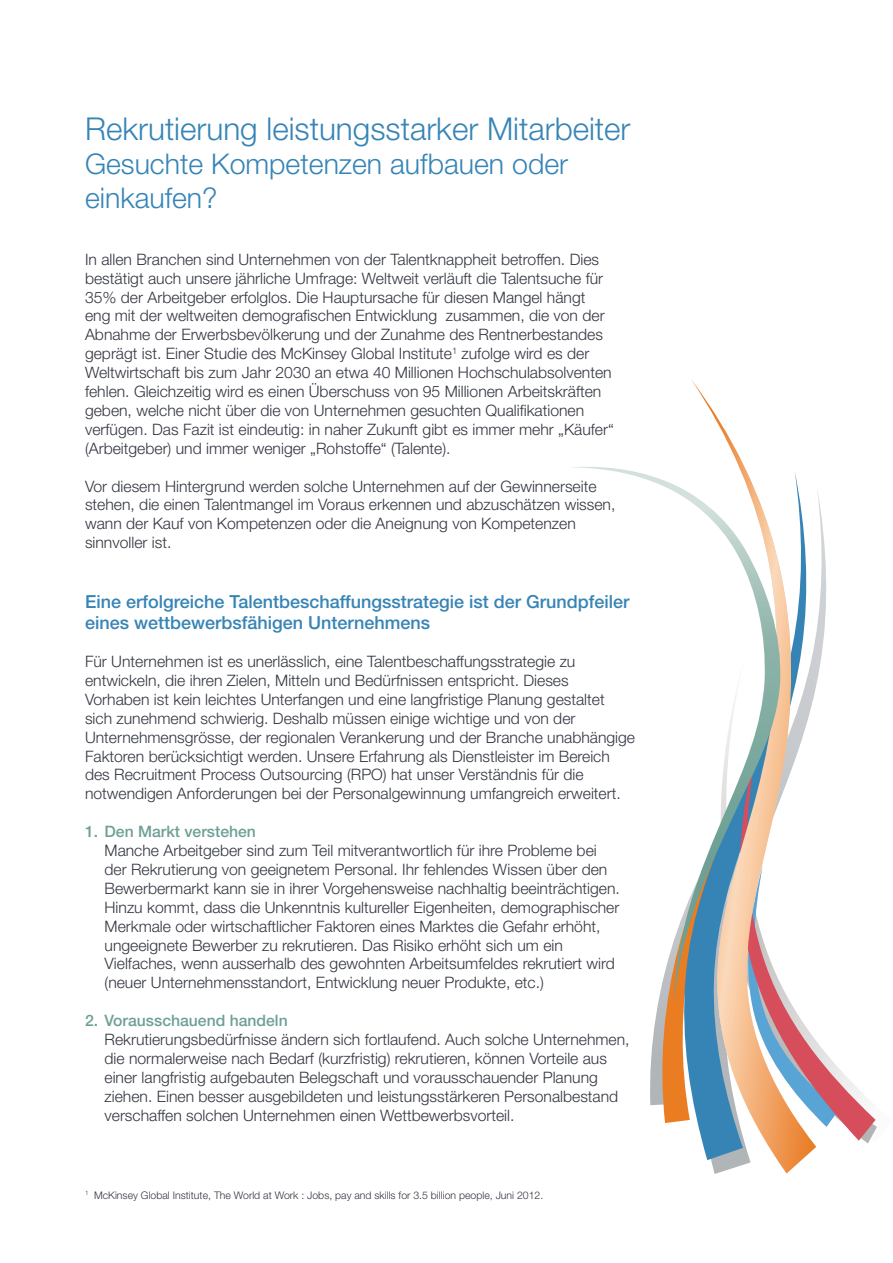
<style>
.page{position:relative;width:893px;height:1263px;background:#fff}
.page>*{position:absolute;margin:0;border:0;box-sizing:border-box;transform-origin:0 0}
.t1{font:300 31.5px "Helvetica Neue";color:#3684b6}
.t2{font:300 28.5px/34.2px "Helvetica Neue";color:#3684b6}
.t3{font:500 18px/21.6px "Helvetica Neue";color:#3684b6}
.t4{font:300 15.75px/18.9px "Helvetica Neue";color:#323640}
.t5{font:500 15.75px "Helvetica Neue";color:#6ea095}
.t6{font:300 10.5px "Helvetica Neue";color:#323640}
</style>
<div class="page">
<svg style="left:714px;top:491px;width:113px;height:683px"></svg>
<svg style="left:816px;top:646px;width:61px;height:497px"></svg>
<svg style="left:650px;top:1002px;width:41px;height:121px"></svg>
<svg style="left:816px;top:740px;width:60px;height:401px"></svg>
<svg style="left:691px;top:380px;width:125px;height:793px"></svg>
<svg style="left:573px;top:467px;width:209px;height:535px"></svg>
<p class="t1" style="left:85px;top:109px;width:547px">Rekrutierung leistungsstarker Mitarbeiter</p>
<p class="t2" style="left:85px;top:146px;width:485px">Gesuchte Kompetenzen aufbauen oder einkaufen?</p>
<p class="t4" style="left:85px;top:249px;width:530px">In allen Branchen sind Unternehmen von der Talentknappheit betroffen. Dies bestätigt auch unsere jährliche Umfrage: Weltweit verläuft die Talentsuche für 35% der Arbeitgeber erfolglos. Die Hauptursache für diesen Mangel hängt eng mit der weltweiten demografischen Entwicklung zusammen, die von der Abnahme der Erwerbsbevölkerung und der Zunahme des Rentnerbestandes geprägt ist. Einer Studie des McKinsey Global Institute<sup>1</sup> zufolge wird es der Weltwirtschaft bis zum Jahr 2030 an etwa 40 Millionen Hochschulabsolventen fehlen. Gleichzeitig wird es einen Überschuss von 95 Millionen Arbeitskräften geben, welche nicht über die von Unternehmen gesuchten Qualifikationen verfügen. Das Fazit ist eindeutig: in naher Zukunft gibt es immer mehr „Käufer“ (Arbeitgeber) und immer weniger „Rohstoffe“ (Talente).</p>
<p class="t4" style="left:85px;top:476px;width:532px">Vor diesem Hintergrund werden solche Unternehmen auf der Gewinnerseite stehen, die einen Talentmangel im Voraus erkennen und abzuschätzen wissen, wann der Kauf von Kompetenzen oder die Aneignung von Kompetenzen sinnvoller ist.</p>
<p class="t3" style="left:85px;top:590px;width:546px">Eine erfolgreiche Talentbeschaffungsstrategie ist der Grundpfeiler eines wettbewerbsfähigen Unternehmens</p>
<p class="t4" style="left:85px;top:652px;width:551px">Für Unternehmen ist es unerlässlich, eine Talentbeschaffungsstrategie zu entwickeln, die ihren Zielen, Mitteln und Bedürfnissen entspricht. Dieses Vorhaben ist kein leichtes Unterfangen und eine langfristige Planung gestaltet sich zunehmend schwierig. Deshalb müssen einige wichtige und von der Unternehmensgrösse, der regionalen Verankerung und der Branche unabhängige Faktoren berücksichtigt werden. Unsere Erfahrung als Dienstleister im Bereich des Recruitment Process Outsourcing (RPO) hat unser Verständnis für die notwendigen Anforderungen bei der Personalgewinnung umfangreich erweitert.</p>
<p class="t5" style="left:85px;top:822px;width:172px">1. Den Markt verstehen</p>
<p class="t4" style="left:105px;top:841px;width:517px">Manche Arbeitgeber sind zum Teil mitverantwortlich für ihre Probleme bei der Rekrutierung von geeignetem Personal. Ihr fehlendes Wissen über den Bewerbermarkt kann sie in ihrer Vorgehensweise nachhaltig beeinträchtigen.<br>Hinzu kommt, dass die Unkenntnis kultureller Eigenheiten, demographischer Merkmale oder wirtschaftlicher Faktoren eines Marktes die Gefahr erhöht, ungeeignete Bewerber zu rekrutieren. Das Risiko erhöht sich um ein Vielfaches, wenn ausserhalb des gewohnten Arbeitsumfeldes rekrutiert wird (neuer Unternehmensstandort, Entwicklung neuer Produkte, etc.)</p>
<p class="t5" style="left:85px;top:1011px;width:204px">2. Vorausschauend handeln</p>
<p class="t4" style="left:105px;top:1030px;width:527px">Rekrutierungsbedürfnisse ändern sich fortlaufend. Auch solche Unternehmen, die normalerweise nach Bedarf (kurzfristig) rekrutieren, können Vorteile aus einer langfristig aufgebauten Belegschaft und vorausschauender Planung ziehen. Einen besser ausgebildeten und leistungsstärkeren Personalbestand verschaffen solchen Unternehmen einen Wettbewerbsvorteil.</p>
<p class="t6" style="left:85px;top:1189px;width:460px"><sup>1</sup> McKinsey Global Institute, The World at Work : Jobs, pay and skills for 3.5 billion people, Juni 2012.</p>
</div>
